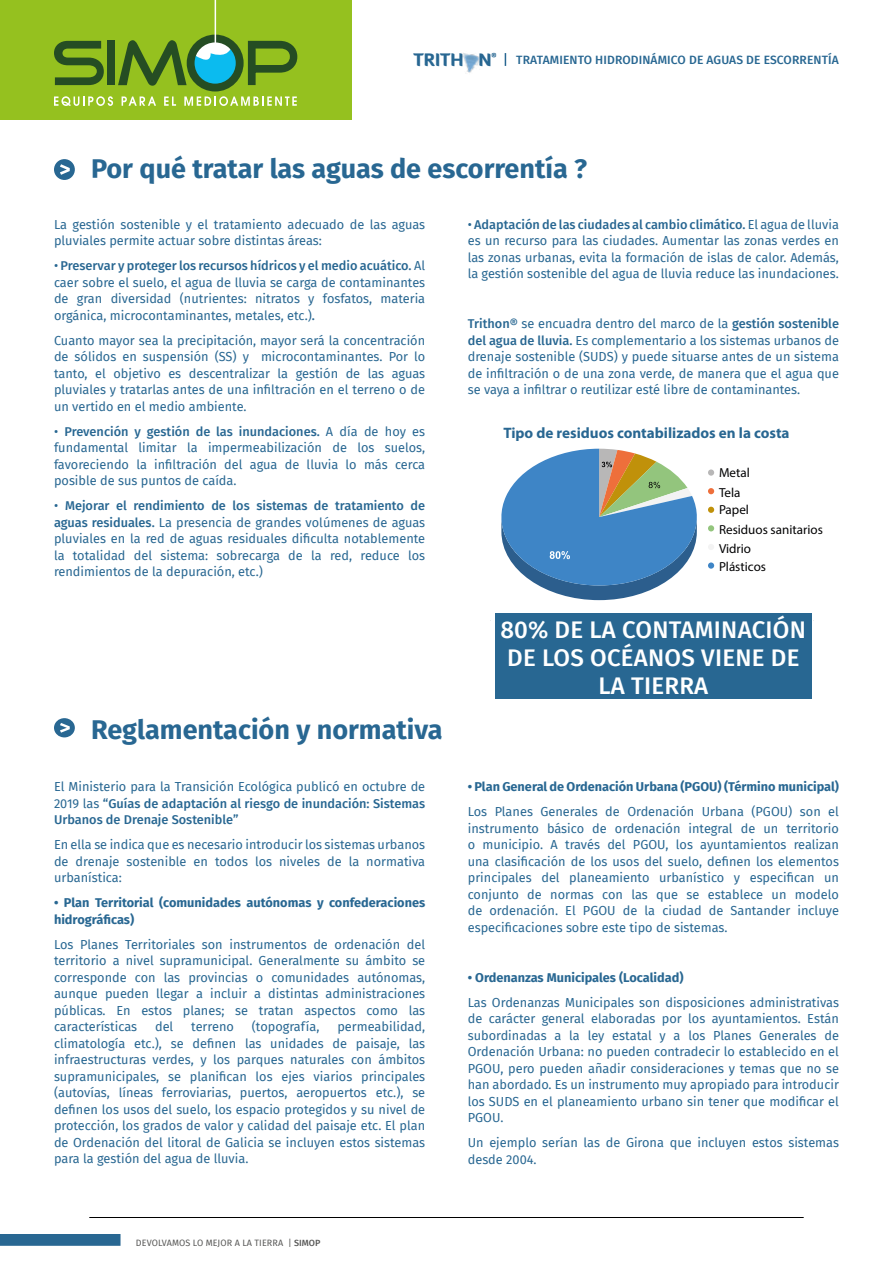
<style>
.page{position:relative;width:893px;height:1263px;background:#fff}
.page>*{position:absolute;margin:0;border:0;box-sizing:border-box;transform-origin:0 0}
.t1{font:700 27px "Fira Sans";color:#286792}
.t2{font:500 24px/27.9px "Fira Sans";letter-spacing:.01em;color:#fff;text-align:center}
.t3{font:900 17.25px "Diavlo";color:#286792}
.t4{font:700 15.15px "Myriad Pro";color:#296792}
.t5{font:13.05px/18.9px "Myriad Pro";color:#020203}
.t6{font:12.75px/16.5px "Fira Sans";color:#286792;text-align:justify}
.t7{font:700 12.75px/16.5px "Fira Sans";color:#286792}
.t8{font:500 12.75px/16.5px "Fira Sans";color:#286792;text-align:justify}
.t9{font:500 12px "Fira Sans";letter-spacing:.01em;color:#286792}
.t10{font:900 10.05px "Diavlo";color:#286792}
.t11{font:9px "Fira Sans";letter-spacing:.01em;color:#575756}
.s1{font-weight:500}
.s2{font-weight:400}
</style>
<div class="page">
<svg style="left:501px;top:449px;width:213px;height:151px"></svg>
<div style="left:708px;top:562px;width:6px;height:7px;background:#3e85c6;border-radius:50%"></div>
<div style="left:54px;top:159px;width:21px;height:21px;background:#286792;border-radius:50%"></div>
<svg style="left:60px;top:164px;width:10px;height:11px"></svg>
<div style="left:54px;top:718px;width:21px;height:19px;background:#286792;border-radius:50%"></div>
<svg style="left:60px;top:723px;width:10px;height:10px"></svg>
<hr style="left:89px;top:1217px;width:715px;height:1px;background:#000">
<div style="left:495px;top:613px;width:317px;height:86px;background:#286792"></div>
<div style="left:0;top:0;width:351px;height:119px;background:#95c11f"></div>
<svg style="left:54px;top:35px;width:243px;height:71px"></svg>
<hr style="left:215px;top:0;width:1px;height:47px;background:#fff">
<svg style="left:505px;top:53px;width:1px;height:13px"></svg>
<img style="left:461px;top:53px;width:19px;height:20px">
<div style="left:1px;top:1235px;width:119px;height:10px;background:#286792"></div>
<div style="left:0;top:1234px;width:121px;height:12px;border:2px solid #286792"></div>
<p class="t10" style="left:492px;top:50px;width:7px">®</p>
<h3 class="t3" style="left:414px;top:48px;width:80px">TRITH N</h3>
<p class="t9" style="left:516px;top:51px;width:324px">TRATAMIENTO HIDRODINÁMICO DE AGUAS DE ESCORRENTÍA</p>
<h1 class="t1" style="left:91px;top:146px;width:498px">Por qué tratar las aguas de escorrentía ?</h1>
<p class="t6" style="left:54px;top:216px;width:373px">La gestión sostenible y el tratamiento adecuado de las aguas pluviales permite actuar sobre distintas áreas:</p>
<p class="t6" style="left:54px;top:257px;width:373px">• <span class="s1">Preservar y proteger los recursos hídricos y el medio acuático.</span> Al caer sobre el suelo, el agua de lluvia se carga de contaminantes de gran diversidad (nutrientes: nitratos y fosfatos, materia orgánica, microcontaminantes, metales, etc.)<span class="s1">.</span></p>
<p class="t6" style="left:54px;top:332px;width:373px">Cuanto mayor sea la precipitación, mayor será la concentración de sólidos en suspensión (SS) y microcontaminantes. Por lo tanto, el objetivo es descentralizar la gestión de las aguas pluviales y tratarlas antes de una infiltración en el terreno o de un vertido en el medio ambiente.</p>
<p class="t6" style="left:54px;top:423px;width:373px">• <span class="s1">Prevención y gestión de las inundaciones.</span> A día de hoy es fundamental limitar la impermeabilización de los suelos, favoreciendo la infiltración del agua de lluvia lo más cerca posible de sus puntos de caída.</p>
<p class="t6" style="left:54px;top:497px;width:373px">• <span class="s1">Mejorar el rendimiento de los sistemas de tratamiento de aguas residuales.</span> La presencia de grandes volúmenes de aguas pluviales en la red de aguas residuales dificulta notablemente la totalidad del sistema: sobrecarga de la red, reduce los rendimientos de la depuración, etc.)</p>
<h1 class="t1" style="left:91px;top:707px;width:353px">Reglamentación y normativa</h1>
<p class="t8" style="left:54px;top:778px;width:373px"><span class="s2">El Ministerio para la Transición Ecológica publicó en octubre de 2019 las</span> “Guías de adaptación al riesgo de inundación: Sistemas Urbanos de Drenaje Sostenible”</p>
<p class="t6" style="left:54px;top:836px;width:373px">En ella se indica que es necesario introducir los sistemas urbanos de drenaje sostenible en todos los niveles de la normativa urbanística:</p>
<p class="t7" style="left:54px;top:893px;width:373px">• Plan Territorial (comunidades autónomas y confederaciones hidrográficas)</p>
<p class="t6" style="left:54px;top:935px;width:373px">Los Planes Territoriales son instrumentos de ordenación del territorio a nivel supramunicipal. Generalmente su ámbito se corresponde con las provincias o comunidades autónomas, aunque pueden llegar a incluir a distintas administraciones públicas. En estos planes; se tratan aspectos como las características</p>
<p class="t6" style="left:155px;top:1018px;width:20px">del</p>
<p class="t6" style="left:191px;top:1018px;width:44px">terreno</p>
<p class="t6" style="left:252px;top:1018px;width:69px">(topografía,</p>
<p class="t6" style="left:54px;top:1018px;width:373px;text-indent:283px">permeabilidad, climatología etc.), se definen las unidades de paisaje, las infraestructuras verdes, y los parques naturales con ámbitos supramunicipales, se planifican los ejes viarios principales (autovías, líneas ferroviarias, puertos, aeropuertos etc.), se definen los usos del suelo, los espacio protegidos y su nivel de protección, los grados de valor y calidad del paisaje etc. El plan de Ordenación del litoral de Galicia se incluyen estos sistemas para la gestión del agua de lluvia.</p>
<p class="t6" style="left:468px;top:216px;width:373px">• <span class="s1">Adaptación de las ciudades al cambio climático.</span> El agua de lluvia es un recurso para las ciudades. Aumentar las zonas verdes en las zonas urbanas, evita la formación de islas de calor. Además, la gestión sostenible del agua de lluvia reduce las inundaciones.</p>
<p class="t6" style="left:468px;top:315px;width:373px"><span class="s1">Trithon®</span> se encuadra dentro del marco de la <span class="s1">gestión sostenible del agua de lluvia.</span> Es complementario a los sistemas urbanos de drenaje sostenible (SUDS) y puede situarse antes de un sistema de infiltración o de una zona verde, de manera que el agua que se vaya a infiltrar o reutilizar esté libre de contaminantes.</p>
<p class="t4" style="left:503px;top:423px;width:288px">Tipo de residuos contabilizados en la costa</p>
<p class="t5" style="left:719px;top:462px;width:32px;line-height:19.8px">Metal<br>Tela</p>
<p class="t5" style="left:719px;top:500px;width:105px">Papel<br>Residuos sanitarios<br>Vidrio<br>Plásticos</p>
<h2 class="t2" style="left:501px;top:614px;width:307px">80% DE LA CONTAMINACIÓN<br>DE LOS OCÉANOS VIENE DE<br>LA TIERRA</h2>
<p class="t7" style="left:468px;top:777px;width:373px">• Plan General de Ordenación Urbana (PGOU) (Término municipal)</p>
<p class="t6" style="left:468px;top:803px;width:373px">Los Planes Generales de Ordenación Urbana (PGOU) son el instrumento básico de ordenación integral de un territorio o municipio. A través del PGOU, los ayuntamientos realizan una clasificación de los usos del suelo, definen los elementos principales del planeamiento urbanístico y especifican un conjunto de normas con las que se establece un modelo de ordenación. El PGOU de la ciudad de Santander incluye especificaciones sobre este tipo de sistemas.</p>
<p class="t7" style="left:468px;top:968px;width:217px">• Ordenanzas Municipales (Localidad)</p>
<p class="t6" style="left:468px;top:993px;width:373px">Las Ordenanzas Municipales son disposiciones administrativas de carácter general elaboradas por los ayuntamientos. Están subordinadas a la ley estatal y a los Planes Generales de Ordenación Urbana: no pueden contradecir lo establecido en el PGOU, pero pueden añadir consideraciones y temas que no se han abordado. Es un instrumento muy apropiado para introducir los SUDS en el planeamiento urbano sin tener que modificar el PGOU.</p>
<p class="t6" style="left:468px;top:1134px;width:373px">Un ejemplo serían las de Girona que incluyen estos sistemas desde 2004.</p>
<p class="t11" style="left:136px;top:1236px;width:186px">DEVOLVAMOS LO MEJOR A LA TIERRA | <span class="s1">SIMOP</span></p>
</div>
